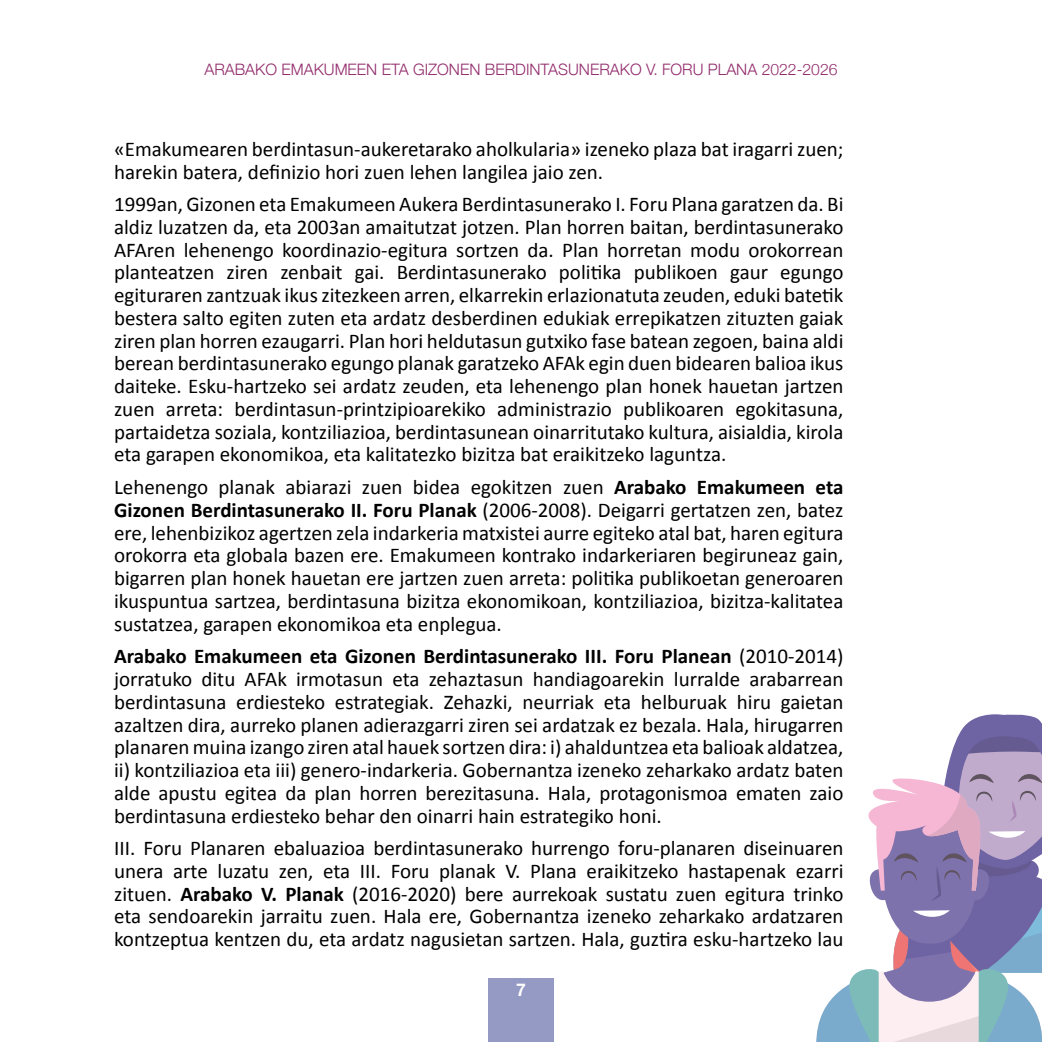
<style>
.page{position:relative;width:1042px;height:1042px;background:#fff}
.page>*{position:absolute;margin:0;border:0;box-sizing:border-box;transform-origin:0 0}
.t1{font:21px/22.8px "Calibri";color:#000;text-align:justify}
.t2{font:700 17.5px "Helvetica Neue";color:#fff}
.t3{font:300 15.75px "Helvetica Neue";color:#922c6c}
.s1{font-weight:700}
</style>
<div class="page">
<div style="left:488px;top:978px;width:66px;height:64px;background:#949ac4"></div>
<svg style="left:816px;top:714px;width:226px;height:328px"></svg>
<p class="t3" style="left:204px;top:56px;width:634px">ARABAKO EMAKUMEEN ETA GIZONEN BERDINTASUNERAKO V. FORU PLANA 2022-2026</p>
<p class="t1" style="left:114px;top:136px;width:731px">«Emakumearen berdintasun-aukeretarako aholkularia» izeneko plaza bat iragarri zuen; harekin batera, definizio hori zuen lehen langilea jaio zen.</p>
<p class="t1" style="left:114px;top:192px;width:731px">1999an, Gizonen eta Emakumeen Aukera Berdintasunerako I. Foru Plana garatzen da. Bi aldiz luzatzen da, eta 2003an amaitutzat jotzen. Plan horren baitan, berdintasunerako AFAren lehenengo koordinazio-egitura sortzen da. Plan horretan modu orokorrean planteatzen ziren zenbait gai. Berdintasunerako politika publikoen gaur egungo egituraren zantzuak ikus zitezkeen arren, elkarrekin erlazionatuta zeuden, eduki batetik bestera salto egiten zuten eta ardatz desberdinen edukiak errepikatzen zituzten gaiak ziren plan horren ezaugarri. Plan hori heldutasun gutxiko fase batean zegoen, baina aldi berean berdintasunerako egungo planak garatzeko AFAk egin duen bidearen balioa ikus daiteke. Esku-hartzeko sei ardatz zeuden, eta lehenengo plan honek hauetan jartzen zuen arreta: berdintasun-printzipioarekiko administrazio publikoaren egokitasuna, partaidetza soziala, kontziliazioa, berdintasunean oinarritutako kultura, aisialdia, kirola eta garapen ekonomikoa, eta kalitatezko bizitza bat eraikitzeko laguntza.</p>
<p class="t1" style="left:114px;top:475px;width:731px">Lehenengo planak abiarazi zuen bidea egokitzen zuen <span class="s1">Arabako Emakumeen eta Gizonen Berdintasunerako II. Foru Planak</span> (2006-2008). Deigarri gertatzen zen, batez ere, lehenbizikoz agertzen zela indarkeria matxistei aurre egiteko atal bat, haren egitura orokorra eta globala bazen ere. Emakumeen kontrako indarkeriaren begiruneaz gain, bigarren plan honek hauetan ere jartzen zuen arreta: politika publikoetan generoaren ikuspuntua sartzea, berdintasuna bizitza ekonomikoan, kontziliazioa, bizitza-kalitatea sustatzea, garapen ekonomikoa eta enplegua.</p>
<p class="t1" style="left:114px;top:644px;width:731px"><span class="s1">Arabako Emakumeen eta Gizonen Berdintasunerako III. Foru Planean</span> (2010-2014) jorratuko ditu AFAk irmotasun eta zehaztasun handiagoarekin lurralde arabarrean berdintasuna erdiesteko estrategiak. Zehazki, neurriak eta helburuak hiru gaietan azaltzen dira, aurreko planen adierazgarri ziren sei ardatzak ez bezala. Hala, hirugarren planaren muina izango ziren atal hauek sortzen dira: i) ahalduntzea eta balioak aldatzea, ii) kontziliazioa eta iii) genero-indarkeria. Gobernantza izeneko zeharkako ardatz baten alde apustu egitea da plan horren berezitasuna. Hala, protagonismoa ematen zaio berdintasuna erdiesteko behar den oinarri hain estrategiko honi.</p>
<p class="t1" style="left:114px;top:836px;width:731px">III. Foru Planaren ebaluazioa berdintasunerako hurrengo foru-planaren diseinuaren unera arte luzatu zen, eta III. Foru planak V. Plana eraikitzeko hastapenak ezarri zituen. <span class="s1">Arabako V. Planak</span> (2016-2020) bere aurrekoak sustatu zuen egitura trinko eta sendoarekin jarraitu zuen. Hala ere, Gobernantza izeneko zeharkako ardatzaren kontzeptua kentzen du, eta ardatz nagusietan sartzen. Hala, guztira esku-hartzeko lau</p>
<p class="t2" style="left:516px;top:976px;width:11px">7</p>
</div>
